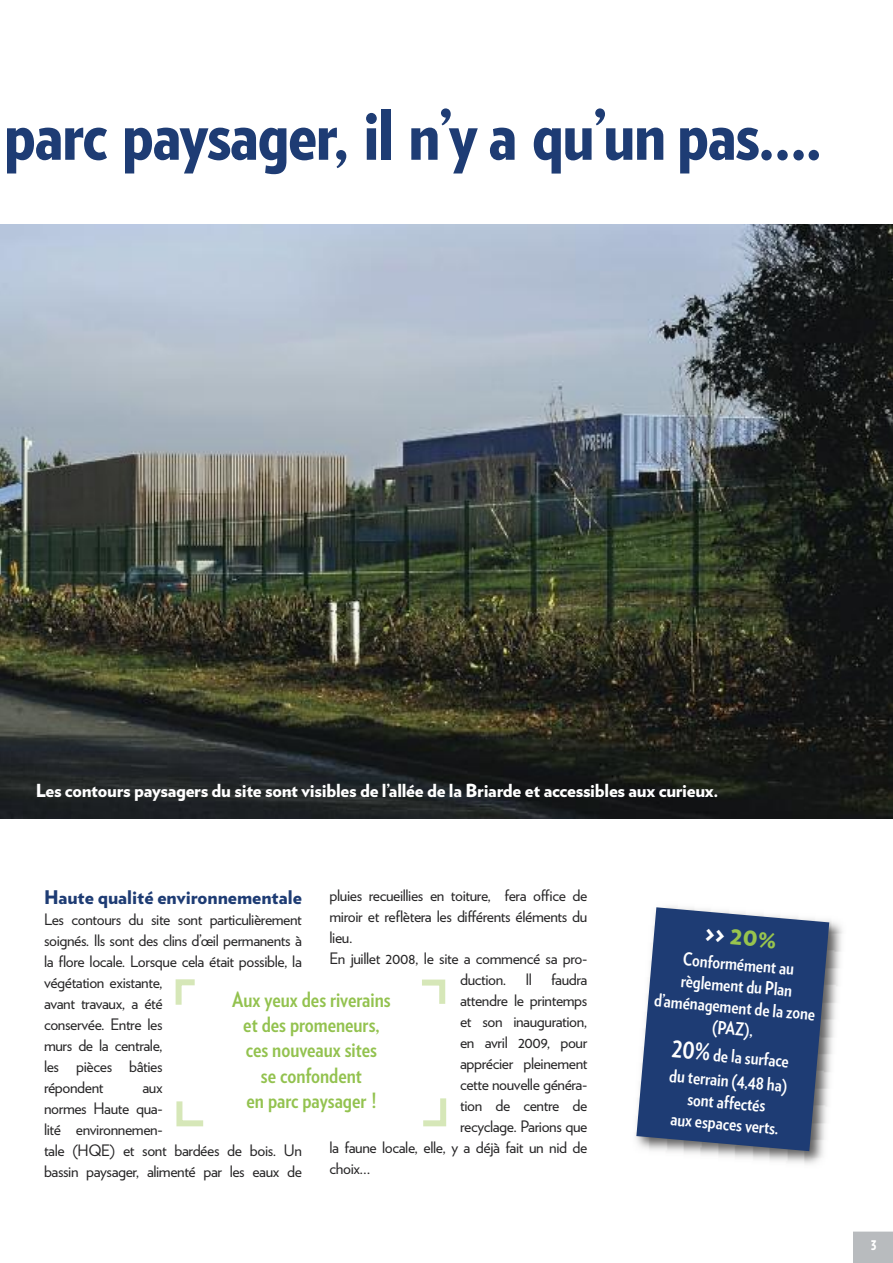
<style>
.page{position:relative;width:893px;height:1263px;background:#fff}
.page>*{position:absolute;margin:0;border:0;box-sizing:border-box;transform-origin:0 0}
.t1{font:900 69px "Verlag Condensed";letter-spacing:-.015em;color:#1e3c74}
.t2{font:900 25.5px "Verlag";color:#98c44e}
.t3{font:700 21px/25.2px "Verlag Condensed";color:#93c24f;text-align:center}
.t4{font:900 18.75px "Verlag";color:#1e3c74}
.t5{font:700 18px/21.6px "Verlag Condensed";color:#fff;text-align:center}
.t6{font:900 18px "Verlag";letter-spacing:-.015em;color:#fff}
.t7{font:15.75px/21px "Verlag";letter-spacing:-.025em;color:#272627}
.t8{font:900 13.5px "Verlag Compressed";color:#fff}
.s1{color:#fff}
.s2{font-size:25.5px}
</style>
<div class="page">
<img style="left:0;top:224px;width:893px;height:594px">
<svg style="left:853px;top:1231px;width:40px;height:32px"></svg>
<img style="left:635px;top:906px;width:208px;height:258px">
<svg style="left:636px;top:907px;width:193px;height:244px;background:#395382"></svg>
<svg style="left:175px;top:979px;width:20px;height:26px"></svg>
<svg style="left:176px;top:1101px;width:28px;height:26px"></svg>
<svg style="left:422px;top:979px;width:24px;height:25px"></svg>
<svg style="left:423px;top:1098px;width:24px;height:29px"></svg>
<h1 class="t1" style="left:4px;top:109px;width:819px">parc paysager, il n’y a qu’un pas….</h1>
<p class="t6" style="left:36px;top:784px;width:684px">Les contours paysagers du site sont visibles de l’allée de la Briarde et accessibles aux curieux.</p>
<p class="t7" style="left:330px;top:886px;width:259px">pluies recueillies en toiture, fera office de</p>
<p class="t7" style="left:330px;top:907px;width:259px">miroir et reflètera les différents éléments du</p>
<p class="t7" style="left:330px;top:928px;width:24px">lieu.</p>
<p class="t7" style="left:330px;top:949px;width:259px">En juillet 2008, le site a commencé sa pro-</p>
<p class="t7" style="left:460px;top:970px;width:129px">duction. Il faudra</p>
<p class="t7" style="left:460px;top:991px;width:129px">attendre le printemps</p>
<p class="t7" style="left:460px;top:1012px;width:129px">et son inauguration,</p>
<p class="t7" style="left:460px;top:1033px;width:129px">en avril 2009, pour</p>
<p class="t7" style="left:460px;top:1054px;width:129px">apprécier pleinement</p>
<p class="t7" style="left:460px;top:1075px;width:129px">cette nouvelle généra-</p>
<p class="t7" style="left:460px;top:1096px;width:129px">tion de centre de</p>
<p class="t7" style="left:460px;top:1117px;width:129px">recyclage. Parions que</p>
<p class="t7" style="left:330px;top:1138px;width:259px">la faune locale, elle, y a déjà fait un nid de</p>
<p class="t7" style="left:330px;top:1159px;width:43px">choix…</p>
<p class="t4" style="left:44px;top:890px;width:259px">Haute qualité environnementale</p>
<p class="t7" style="left:44px;top:910px;width:259px">Les contours du site sont particulièrement soignés. Ils sont des clins d’œil permanents à la flore locale. Lorsque cela était possible, la végétation existante,<br>avant travaux, a été<br>conservée. Entre les<br>murs de la centrale,<br>les pièces bâties<br>répondent</p>
<h3 class="t3" style="left:232px;top:989px;width:160px">Aux yeux des riverains et des promeneurs, ces nouveaux sites<br>se confondent<br>en parc paysager !</h3>
<p class="t7" style="left:44px;top:1078px;width:259px;text-indent:98px">aux<br>normes Haute qua-<br>lité environnemen-<br>tale (HQE) et sont bardées de bois. Un bassin paysager, alimenté par les eaux de</p>
<h2 class="t2" style="left:706px;top:923px;width:73px;rotate:5deg"><span class="s1">&gt;&gt;</span> 20%</h2>
<p class="t5" style="left:659px;top:948px;width:163px;rotate:5deg">Conformément au règlement du Plan d’aménagement de la zone (PAZ),</p>
<p class="t5" style="left:673px;top:1040px;width:120px;line-height:24.6px;text-align:left;rotate:5deg"><span class="s2">20%</span> de la surface du terrain (4,48 ha)</p>
<p class="t5" style="left:673px;top:1088px;width:110px;rotate:5deg">sont affectés<br>aux espaces verts.</p>
<p class="t8" style="left:871px;top:1240px;width:7px">3</p>
</div>
